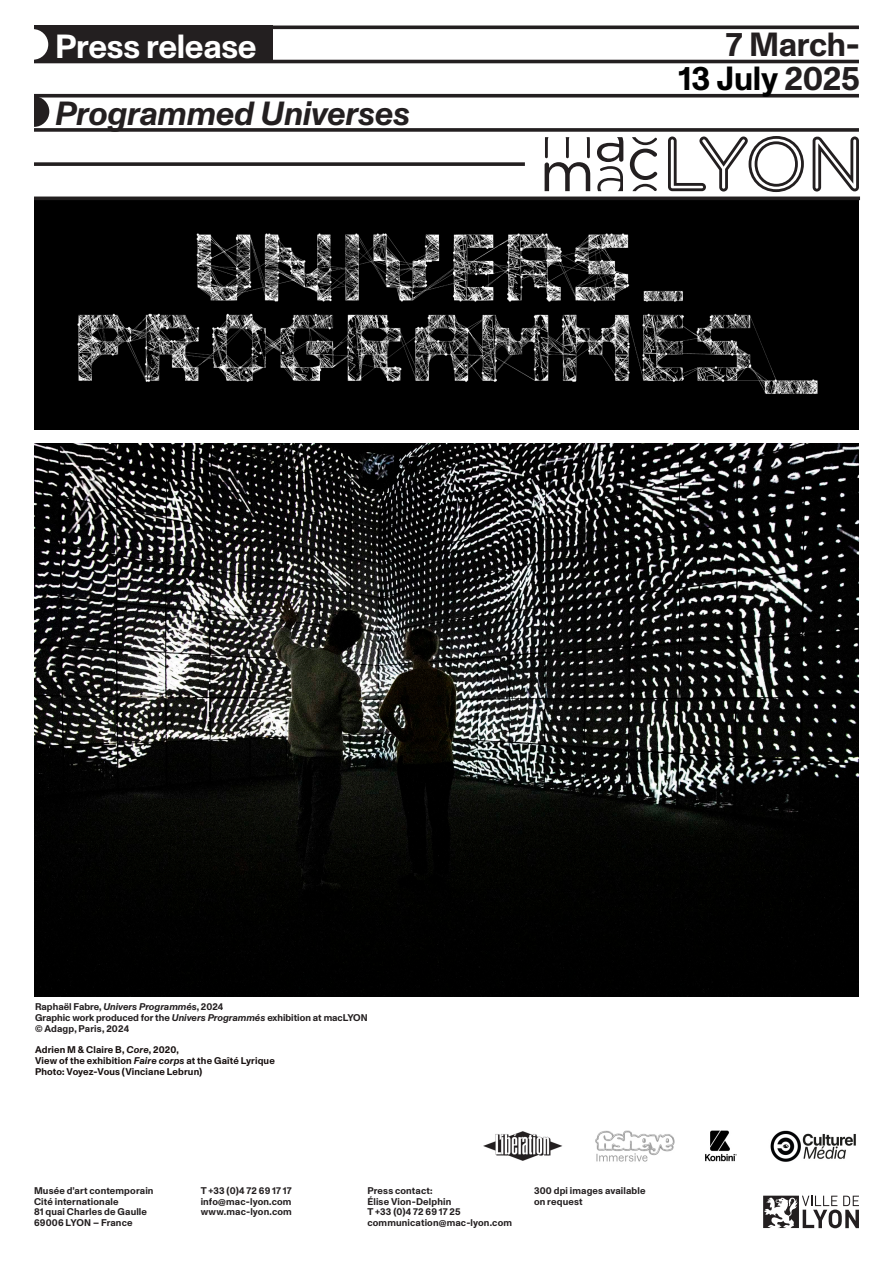
<style>
.page{position:relative;width:893px;height:1263px;background:#fff}
.page>*{position:absolute;margin:0;border:0;box-sizing:border-box;transform-origin:0 0}
.t1{font:italic 700 33.45px "Monument Grotesk";letter-spacing:-.01em;color:#231f20}
.t2{font:700 33.45px "Monument Grotesk";letter-spacing:-.01em;color:#fff}
.t3{font:700 33.45px "Monument Grotesk";letter-spacing:-.01em;color:#000}
.t4{font:700 33.45px "Monument Grotesk";letter-spacing:-.01em;color:#231f20}
.TEXTE_FER_GAUCHE{font:700 9.75px/10.8px "Monument Grotesk";letter-spacing:.015em;color:#231f20}
.t5{font:700 9.75px "Monument Grotesk";letter-spacing:.015em;color:#17100f}
.s1{color:#231f20}
.s2{font-style:italic}
</style>
<div class="page">
<div style="left:34px;top:26px;width:238px;height:37px;background:#231f20"></div>
<hr style="left:34px;top:26px;width:825px;height:3px;background:#231f20">
<hr style="left:34px;top:60px;width:825px;height:3px;background:#231f20">
<svg style="left:34px;top:94px;width:825px;height:4px;background:#3c393a"></svg>
<svg style="left:34px;top:128px;width:825px;height:4px;background:#383435"></svg>
<svg style="left:34px;top:162px;width:491px;height:4px;background:#383435"></svg>
<svg style="left:34px;top:29px;width:14px;height:31px"></svg>
<svg style="left:34px;top:96px;width:15px;height:31px"></svg>
<svg style="left:545px;top:137px;width:45px;height:54px"></svg>
<svg style="left:597px;top:137px;width:26px;height:54px"></svg>
<svg style="left:630px;top:137px;width:27px;height:54px"></svg>
<svg style="left:668px;top:136px;width:136px;height:56px"></svg>
<svg style="left:813px;top:136px;width:46px;height:56px"></svg>
<svg style="left:763px;top:1196px;width:96px;height:32px"></svg>
<img style="left:34px;top:200px;width:825px;height:229px">
<hr style="left:34px;top:197px;width:826px;height:3px;background:#231f20">
<img style="left:34px;top:444px;width:825px;height:552px">
<img style="left:483px;top:1130px;width:373px;height:32px">
<p class="t2" style="left:55px;top:22px;width:203px">Press release</p>
<p class="t4" style="left:726px;top:20px;width:136px">7 March-</p>
<p class="t3" style="left:679px;top:54px;width:183px">13 July <span class="s1">2025</span></p>
<p class="t1" style="left:55px;top:89px;width:356px">Programmed Universes</p>
<p class="TEXTE_FER_GAUCHE" style="left:35px;top:1001px;width:334px">Raphaël Fabre, <span class="s2">Univers Programmés</span>, 2024<br>Graphic work produced for the <span class="s2">Univers Programmés</span> exhibition at macLYON</p>
<p class="TEXTE_FER_GAUCHE" style="left:35px;top:1022px;width:96px">© Adagp, Paris, 2024</p>
<p class="t5" style="left:35px;top:1043px;width:145px">Adrien M &amp; Claire B, <span class="s2">Core</span>, 2020,</p>
<p class="t5" style="left:35px;top:1054px;width:241px">View of the exhibition <span class="s2">Faire corps</span> at the Gaîté Lyrique</p>
<p class="t5" style="left:35px;top:1064px;width:169px">Photo: Voyez-Vous (Vinciane Lebrun)</p>
<p class="TEXTE_FER_GAUCHE" style="left:34px;top:1184px;width:121px">Musée d’art contemporain</p>
<p class="TEXTE_FER_GAUCHE" style="left:34px;top:1195px;width:86px">Cité internationale</p>
<p class="TEXTE_FER_GAUCHE" style="left:34px;top:1206px;width:115px">81 quai Charles de Gaulle</p>
<p class="TEXTE_FER_GAUCHE" style="left:34px;top:1217px;width:100px">69006 LYON – France</p>
<p class="TEXTE_FER_GAUCHE" style="left:201px;top:1184px;width:93px">T +33 (0)4 72 69 17 17</p>
<p class="TEXTE_FER_GAUCHE" style="left:201px;top:1195px;width:92px">info@mac-lyon.com</p>
<p class="TEXTE_FER_GAUCHE" style="left:201px;top:1206px;width:93px">www.mac-lyon.com</p>
<p class="TEXTE_FER_GAUCHE" style="left:367px;top:1184px;width:67px">Press contact:</p>
<p class="TEXTE_FER_GAUCHE" style="left:367px;top:1195px;width:85px">Élise Vion-Delphin</p>
<p class="TEXTE_FER_GAUCHE" style="left:367px;top:1206px;width:95px">T +33 (0)4 72 69 17 25</p>
<p class="TEXTE_FER_GAUCHE" style="left:367px;top:1217px;width:146px">communication@mac-lyon.com</p>
<p class="TEXTE_FER_GAUCHE" style="left:534px;top:1184px;width:113px">300 dpi images available</p>
<p class="TEXTE_FER_GAUCHE" style="left:534px;top:1195px;width:50px">on request</p>
</div>
